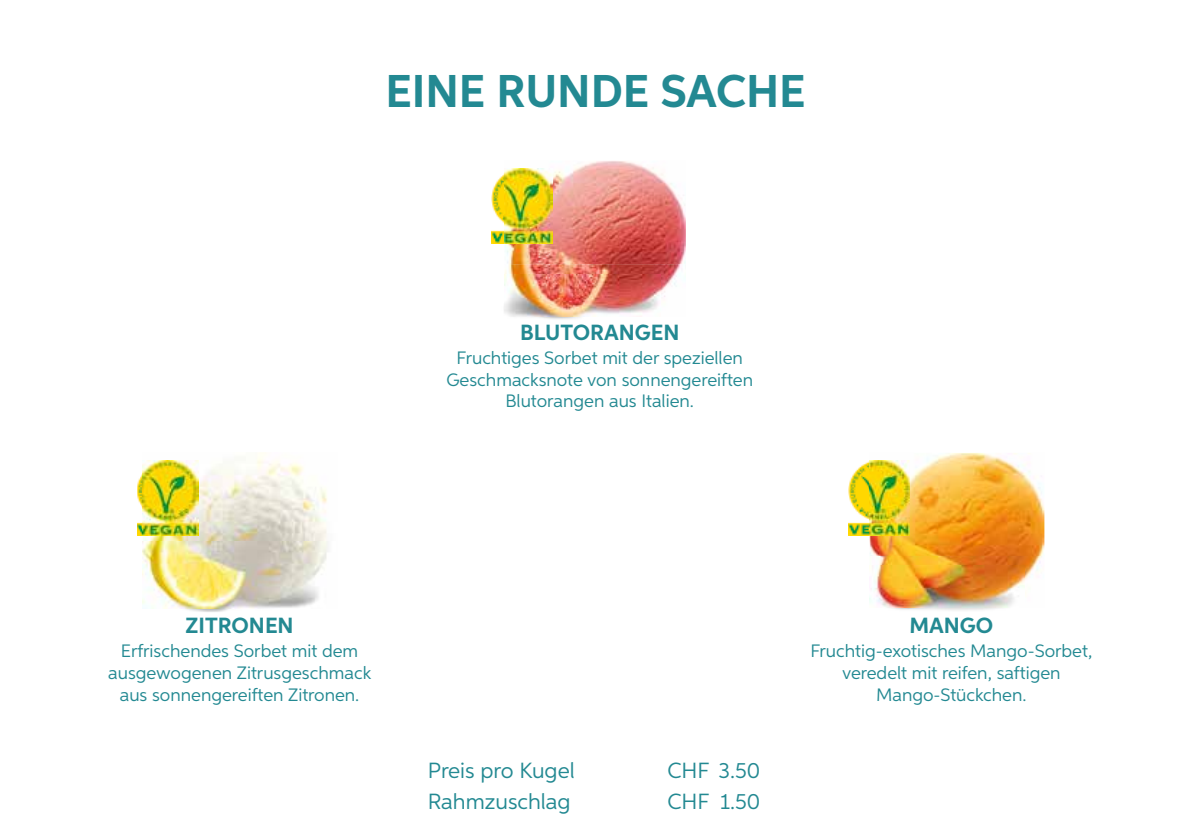
<style>
.page{position:relative;width:1191px;height:840px;background:#fff}
.page>*{position:absolute;margin:0;border:0;box-sizing:border-box;transform-origin:0 0}
.t1{font:700 46px "Aspira";color:#238992}
.t2{font:22px "Aspira";color:#238992}
.t3{font:700 22px "Aspira";color:#238992}
.t4{font:18px/21.6px "Aspira";color:#238992;text-align:center}
</style>
<div class="page">
<img style="left:511px;top:316px;width:85px;height:3px">
<img style="left:504px;top:161px;width:182px;height:136px">
<img style="left:504px;top:274px;width:156px;height:42px">
<img style="left:491px;top:168px;width:61px;height:75px">
<img style="left:142px;top:541px;width:117px;height:71px">
<img style="left:143px;top:453px;width:185px;height:155px">
<img style="left:137px;top:460px;width:61px;height:75px">
<img style="left:887px;top:607px;width:122px;height:3px">
<img style="left:869px;top:453px;width:175px;height:141px">
<img style="left:869px;top:565px;width:155px;height:42px">
<img style="left:849px;top:460px;width:61px;height:75px">
<h1 class="t1" style="left:385px;top:63px;width:422px">EINE RUNDE SACHE</h1>
<p class="t3" style="left:520px;top:319px;width:161px">BLUTORANGEN</p>
<p class="t4" style="left:446px;top:346px;width:308px">Fruchtiges Sorbet mit der speziellen<br>Geschmacksnote von sonnengereiften<br>Blutorangen aus Italien.</p>
<p class="t3" style="left:185px;top:612px;width:110px">ZITRONEN</p>
<p class="t4" style="left:108px;top:639px;width:264px">Erfrischendes Sorbet mit dem ausgewogenen Zitrusgeschmack aus sonnengereiften Zitronen.</p>
<p class="t2" style="left:428px;top:756px;width:148px">Preis pro Kugel</p>
<p class="t2" style="left:667px;top:756px;width:94px">CHF 3.50</p>
<p class="t2" style="left:428px;top:787px;width:144px">Rahmzuschlag</p>
<p class="t2" style="left:667px;top:787px;width:94px">CHF 1.50</p>
<p class="t3" style="left:909px;top:612px;width:85px">MANGO</p>
<p class="t4" style="left:810px;top:639px;width:283px">Fruchtig-exotisches Mango-Sorbet, veredelt mit reifen, saftigen<br>Mango-Stückchen.</p>
</div>
